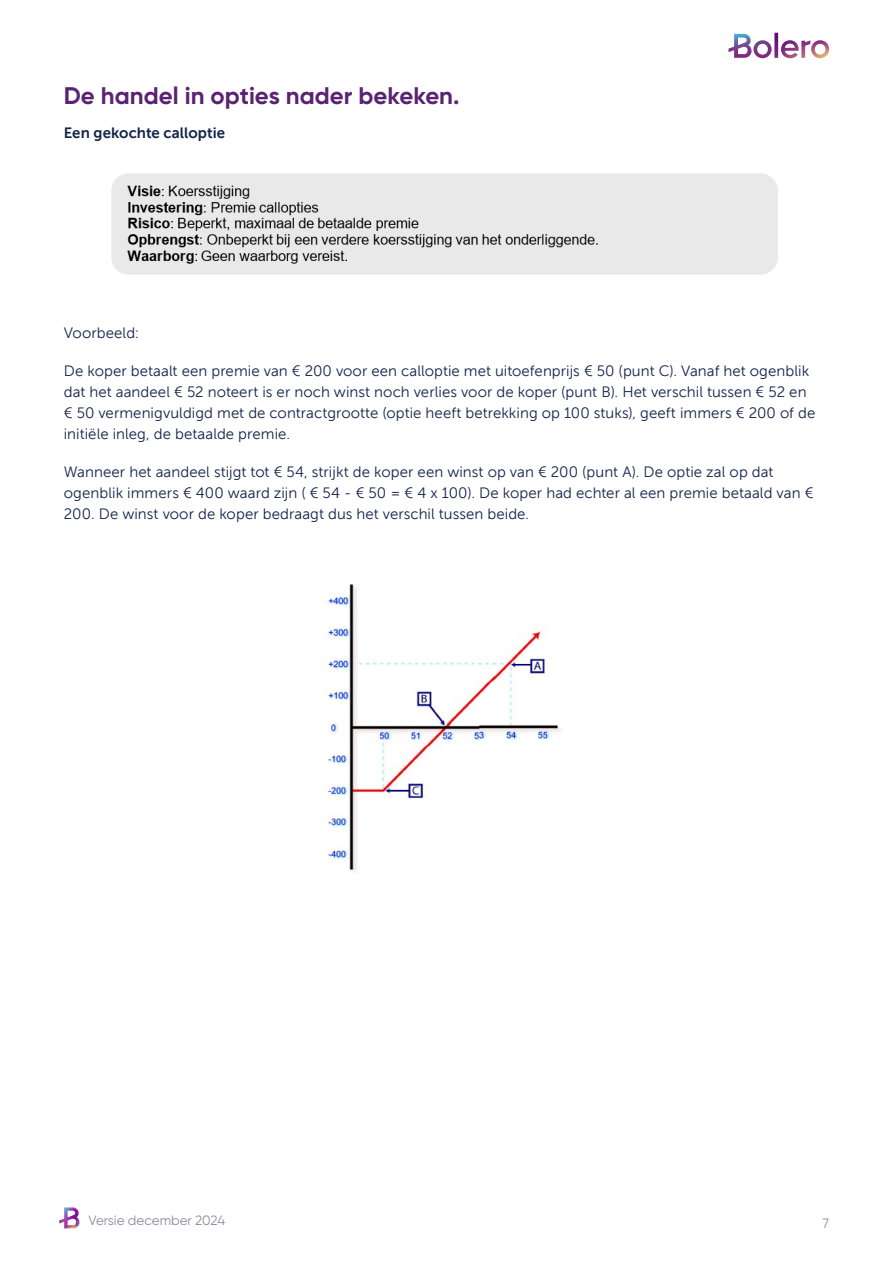
<style>
.page{position:relative;width:893px;height:1263px;background:#fff}
.page>*{position:absolute;margin:0;border:0;box-sizing:border-box;transform-origin:0 0}
._2_titel{font:700 24px "Gilroy";color:#5a2371}
._1_body{font:15px/21px "Museo Sans 300";letter-spacing:.005em;color:#14234b}
._1_body-2{font:15px "Museo Sans 700";color:#14234b}
.t1{font:13.5px "Gilroy";color:#8a8f9d}
</style>
<div class="page">
<svg style="left:59px;top:1207px;width:20px;height:21px"></svg>
<svg style="left:728px;top:33px;width:101px;height:25px"></svg>
<img style="left:111px;top:173px;width:667px;height:102px">
<img style="left:328px;top:584px;width:233px;height:288px">
<p class="_2_titel" style="left:64px;top:81px;width:397px">De handel in opties nader bekeken.</p>
<p class="_1_body-2" style="left:64px;top:124px;width:163px">Een gekochte calloptie</p>
<p class="_1_body" style="left:64px;top:322px;width:77px">Voorbeeld:</p>
<p class="_1_body" style="left:64px;top:360px;width:753px">De koper betaalt een premie van € 200 voor een calloptie met uitoefenprijs € 50 (punt C). Vanaf het ogenblik dat het aandeel € 52 noteert is er noch winst noch verlies voor de koper (punt B). Het verschil tussen € 52 en € 50 vermenigvuldigd met de contractgrootte (optie heeft betrekking op 100 stuks), geeft immers € 200 of de initiële inleg, de betaalde premie.</p>
<p class="_1_body" style="left:64px;top:461px;width:751px">Wanneer het aandeel stijgt tot € 54, strijkt de koper een winst op van € 200 (punt A). De optie zal op dat ogenblik immers € 400 waard zijn ( € 54 - € 50 = € 4 x 100). De koper had echter al een premie betaald van €<br>200. De winst voor de koper bedraagt dus het verschil tussen beide.</p>
<p class="t1" style="left:89px;top:1212px;width:138px">Versie december 2024</p>
<p class="t1" style="left:823px;top:1215px;width:8px">7</p>
</div>
